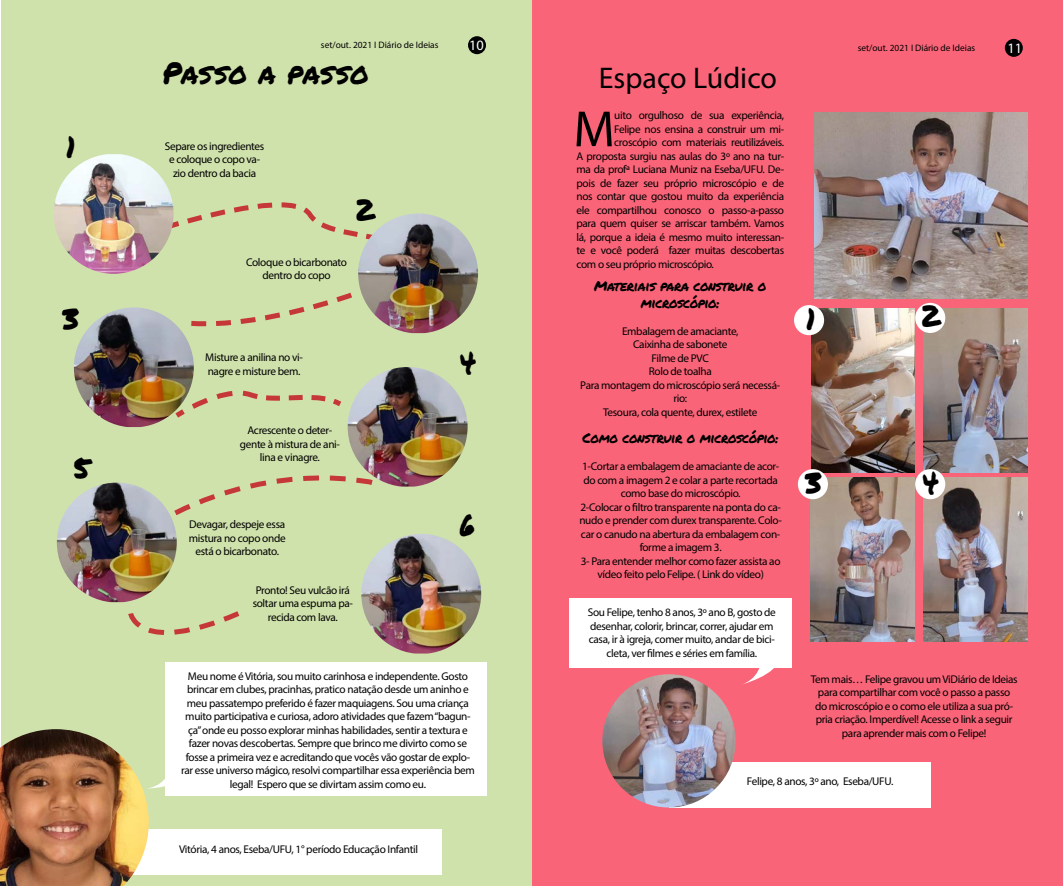
<style>
.page{position:relative;width:1063px;height:886px;background:#fff}
.page>*{position:absolute;margin:0;border:0;box-sizing:border-box;transform-origin:0 0}
.t1{font:51.31px "Myriad Pro";color:#000}
.t2{font:30px "Permanent Marker";letter-spacing:.01em;color:#000}
.t3{font:30px "Myriad Pro";color:#000}
.t4{font:14.38px "Myriad Pro";color:#fff}
.t5{font:13.75px/16.5px "Permanent Marker";letter-spacing:-.03em;color:#000;text-align:center}
.t6{font:11.25px/13.5px "Myriad Pro";letter-spacing:-.03em;color:#000;text-align:center}
.t7{font:9.38px "Myriad Pro";color:#000}
</style>
<div class="page">
<div style="left:1px;top:0;width:530px;height:886px;background:#d0e2ac"></div>
<div style="left:468px;top:36px;width:18px;height:18px;background:#000;border-radius:50%"></div>
<img style="left:74px;top:307px;width:120px;height:120px">
<img style="left:348px;top:367px;width:120px;height:120px">
<img style="left:57px;top:482px;width:120px;height:120px">
<img style="left:361px;top:534px;width:120px;height:119px">
<div style="left:166px;top:662px;width:321px;height:134px;background:#fff"></div>
<svg style="left:149px;top:754px;width:17px;height:35px"></svg>
<div style="left:133px;top:829px;width:308px;height:46px;background:#fff"></div>
<img style="left:0;top:729px;width:149px;height:157px">
<svg style="left:174px;top:202px;width:184px;height:35px"></svg>
<svg style="left:186px;top:292px;width:166px;height:36px"></svg>
<svg style="left:172px;top:388px;width:170px;height:32px"></svg>
<svg style="left:169px;top:460px;width:208px;height:60px"></svg>
<svg style="left:128px;top:611px;width:112px;height:24px"></svg>
<div style="left:532px;top:0;width:531px;height:885px;background:#fa6478"></div>
<div style="left:1005px;top:39px;width:18px;height:18px;background:#000;border-radius:50%"></div>
<img style="left:815px;top:113px;width:213px;height:186px">
<img style="left:811px;top:308px;width:104px;height:164px">
<img style="left:924px;top:308px;width:104px;height:164px">
<img style="left:811px;top:477px;width:103px;height:164px">
<img style="left:923px;top:477px;width:104px;height:164px">
<div style="left:569px;top:598px;width:223px;height:69px;background:#fff"></div>
<svg style="left:739px;top:667px;width:40px;height:17px"></svg>
<div style="left:669px;top:761px;width:261px;height:46px;background:#fff"></div>
<img style="left:602px;top:674px;width:134px;height:133px;border-radius:67px">
<img style="left:54px;top:154px;width:120px;height:120px">
<img style="left:358px;top:213px;width:120px;height:120px">
<div style="left:794px;top:305px;width:30px;height:30px;background:#fff;border-radius:50%"></div>
<div style="left:915px;top:303px;width:30px;height:30px;background:#fff;border-radius:50%"></div>
<div style="left:798px;top:469px;width:30px;height:30px;background:#fff;border-radius:50%"></div>
<div style="left:915px;top:469px;width:30px;height:30px;background:#fff;border-radius:50%"></div>
<p class="t7" style="left:321px;top:39px;width:119px">set/out. 2021 I Diário de Ideias</p>
<p class="t4" style="left:469px;top:36px;width:16px">10</p>
<h2 class="t2" style="left:162px;top:51px;width:208px">Passo a passo</h2>
<h2 class="t2" style="left:66px;top:124px;width:11px">1</h2>
<p class="t6" style="left:165px;top:139px;width:101px">Separe os ingredientes e coloque o copo va&shy;zio dentro da bacia</p>
<h2 class="t2" style="left:355px;top:187px;width:21px">2</h2>
<h2 class="t2" style="left:62px;top:297px;width:18px">3</h2>
<p class="t6" style="left:246px;top:255px;width:103px">Coloque o bicarbonato dentro do copo</p>
<h2 class="t2" style="left:73px;top:445px;width:19px">5</h2>
<p class="t6" style="left:205px;top:351px;width:99px;text-align:left">Misture a anilina no vi&shy;nagre e misture bem.</p>
<h2 class="t2" style="left:459px;top:341px;width:19px">4</h2>
<p class="t6" style="left:240px;top:423px;width:102px">Acrescente o deter&shy;gente à mistura de ani&shy;lina e vinagre.</p>
<p class="t6" style="left:189px;top:517px;width:98px">Devagar, despeje essa mistura no copo onde está o bicarbonato.</p>
<h2 class="t2" style="left:460px;top:503px;width:17px">6</h2>
<p class="t6" style="left:253px;top:583px;width:102px">Pronto! Seu vulcão irá soltar uma espuma pa&shy;recida com lava.</p>
<p class="t6" style="left:181px;top:669px;width:295px">Meu nome é Vitória, sou muito carinhosa e independente. Gosto brincar em clubes, pracinhas, pratico natação desde um aninho e meu passatempo preferido é fazer maquiagens. Sou uma criança muito participativa e curiosa, adoro atividades que fazem “bagun&shy;ça” onde eu posso explorar minhas habilidades, sentir a textura e fazer novas descobertas. Sempre que brinco me divirto como se fosse a primeira vez e acreditando que vocês vão gostar de explo&shy;rar esse universo mágico, resolvi compartilhar essa experiência bem legal! Espero que se divirtam assim como eu.</p>
<p class="t6" style="left:179px;top:842px;width:240px">Vitória, 4 anos, Eseba/UFU, 1° período Educação Infantil</p>
<h2 class="t3" style="left:599px;top:60px;width:180px">Espaço Lúdico</h2>
<h1 class="t1" style="left:573px;top:97px;width:43px">M</h1>
<p class="t6" style="left:614px;top:109px;width:171px">uito orgulhoso de sua experiência,</p>
<p class="t6" style="left:614px;top:122px;width:171px">Felipe nos ensina a construir um mi-</p>
<p class="t6" style="left:614px;top:136px;width:171px">croscópio com materiais reutilizáveis.</p>
<p class="t6" style="left:576px;top:149px;width:209px">A proposta surgiu nas aulas do 3º ano na tur-</p>
<p class="t6" style="left:576px;top:163px;width:209px">ma da profª Luciana Muniz na Eseba/UFU. De-</p>
<p class="t6" style="left:576px;top:176px;width:209px">pois de fazer seu próprio microscópio e de</p>
<p class="t6" style="left:576px;top:190px;width:209px">nos contar que gostou muito da experiência</p>
<p class="t6" style="left:576px;top:203px;width:209px">ele compartilhou conosco o passo-a-passo</p>
<p class="t6" style="left:576px;top:217px;width:209px">para quem quiser se arriscar também. Vamos</p>
<p class="t6" style="left:576px;top:230px;width:209px">lá, porque a ideia é mesmo muito interessan-</p>
<p class="t6" style="left:576px;top:244px;width:209px">te e você poderá fazer muitas descobertas</p>
<p class="t6" style="left:576px;top:257px;width:139px">com o seu próprio microscópio.</p>
<p class="t5" style="left:594px;top:278px;width:174px">Materiais para construir o microscópio:</p>
<p class="t6" style="left:580px;top:324px;width:202px">Embalagem de amaciante,<br>Caixinha de sabonete<br>Filme de PVC<br>Rolo de toalha<br>Para montagem do microscópio será necessá&shy;rio:<br>Tesoura, cola quente, durex, estilete</p>
<p class="t5" style="left:583px;top:430px;width:198px">Como construir o microscópio:</p>
<p class="t6" style="left:579px;top:460px;width:204px">1-Cortar a embalagem de amaciante de acor&shy;do com a imagem 2 e colar a parte recortada como base do microscópio.<br>2-Colocar o filtro transparente na ponta do ca&shy;nudo e prender com durex transparente. Colo&shy;car o canudo na abertura da embalagem con&shy;forme a imagem 3.<br>3- Para entender melhor como fazer assista ao vídeo feito pelo Felipe. ( Link do vídeo)</p>
<p class="t6" style="left:588px;top:605px;width:190px">Sou Felipe, tenho 8 anos, 3º ano B, gosto de desenhar, colorir, brincar, correr, ajudar em casa, ir à igreja, comer muito, andar de bici&shy;cleta, ver filmes e séries em família.</p>
<p class="t7" style="left:858px;top:42px;width:119px">set/out. 2021 I Diário de Ideias</p>
<p class="t4" style="left:1007px;top:39px;width:16px">11</p>
<h2 class="t2" style="left:806px;top:297px;width:11px">1</h2>
<h2 class="t2" style="left:920px;top:294px;width:21px">2</h2>
<h2 class="t2" style="left:805px;top:461px;width:18px">3</h2>
<h2 class="t2" style="left:922px;top:461px;width:19px">4</h2>
<p class="t6" style="left:811px;top:672px;width:208px">Tem mais… Felipe gravou um ViDiário de Ideias para compartilhar com você o passo a passo do microscópio e o como ele utiliza a sua pró&shy;pria criação. Imperdível! Acesse o link a seguir para aprender mais com o Felipe!</p>
<p class="t6" style="left:747px;top:775px;width:148px">Felipe, 8 anos, 3º ano, Eseba/UFU.</p>
</div>
